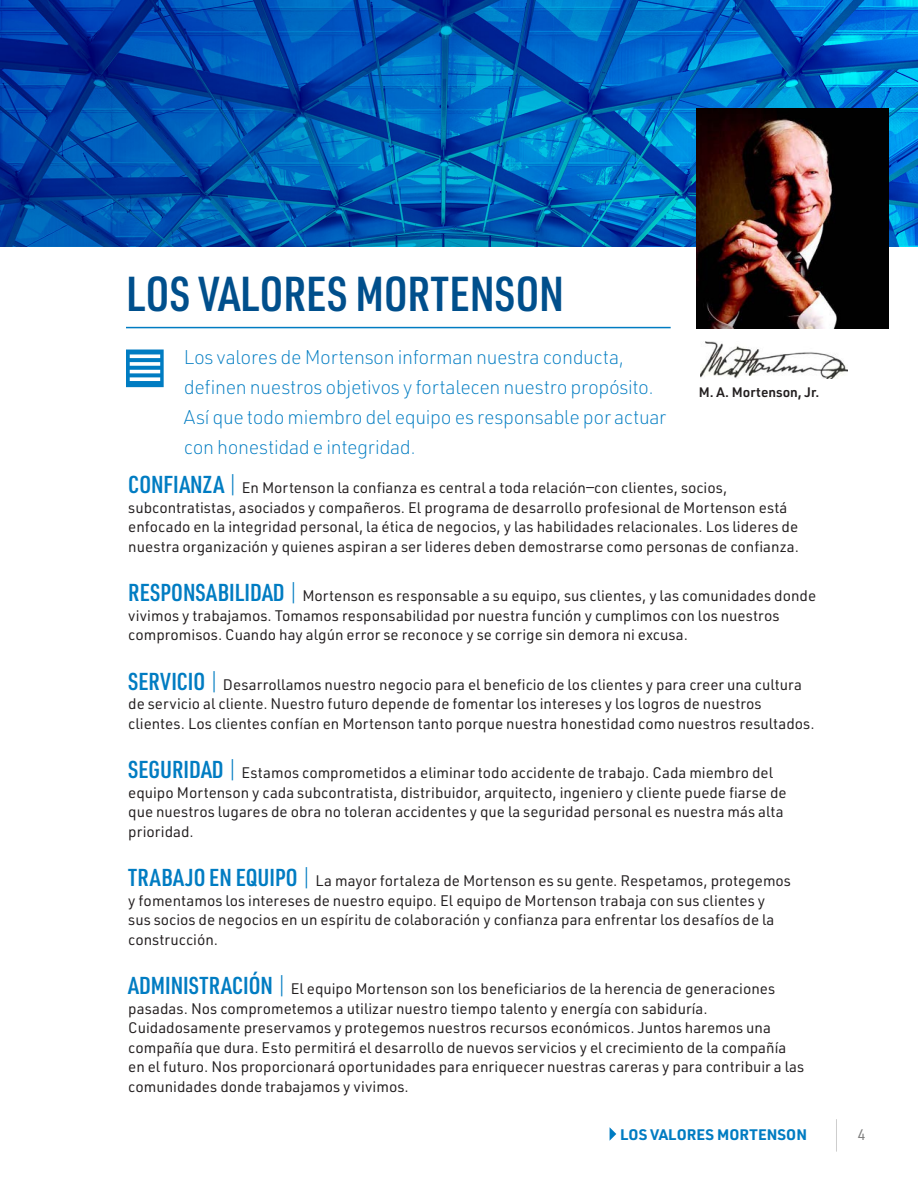
<style>
.page{position:relative;width:918px;height:1188px;background:#fff}
.page>*{position:absolute;margin:0;border:0;box-sizing:border-box;transform-origin:0 0}
.t1{font:600 48px "URWDIN Cond";letter-spacing:.005em;color:#004f8c}
.t2{font:100 36.6px "URWDIN";color:#808080;scale:.41 1}
.t3{font:200 19.5px/30px "URWDIN";letter-spacing:-.02em;color:#007cc2}
.t4{font:15px/19.5px "URWDIN";color:#231f20}
.t5{font:700 15px "URWDIN";letter-spacing:.005em;color:#007cc2}
.t6{font:15px "URWDIN";color:#808080}
.Body_Copy_10_13{font:600 13.5px "URWDIN";color:#231f20}
.s1{font-family:"URWDIN Cond";font-weight:600;font-size:24px;color:#007cc2}
.s2{font-family:"URWDIN Cond";font-weight:300;font-size:24px;color:#007cc2}
</style>
<div class="page">
<img style="left:0;top:0;width:918px;height:246px">
<hr style="left:126px;top:327px;width:545px;height:1px;background:#007cc2">
<img style="left:697px;top:108px;width:191px;height:220px">
<img style="left:700px;top:341px;width:148px;height:38px">
<svg style="left:126px;top:350px;width:38px;height:37px"></svg>
<svg style="left:610px;top:1127px;width:6px;height:14px"></svg>
<p class="t1" style="left:126px;top:262px;width:440px">LOS VALORES MORTENSON</p>
<p class="t3" style="left:184px;top:342px;width:484px">Los valores de Mortenson informan nuestra conducta, definen nuestros objetivos y fortalecen nuestro propósito.<br>Así que todo miembro del equipo es responsable por actuar con honestidad e integridad.</p>
<p class="Body_Copy_10_13" style="left:699px;top:383px;width:122px">M. A. Mortenson, Jr.</p>
<p class="t4" style="left:128px;top:478px;width:672px"><span class="s1">CONFIANZA</span> <span class="s2">|</span> En Mortenson la confianza es central a toda relación—con clientes, socios, subcontratistas, asociados y compañeros. El programa de desarrollo profesional de Mortenson está enfocado en la integridad personal, la ética de negocios, y las habilidades relacionales. Los lideres de nuestra organización y quienes aspiran a ser lideres deben demostrarse como personas de confianza.</p>
<p class="t4" style="left:128px;top:586px;width:689px"><span class="s1">RESPONSABILIDAD</span> <span class="s2">|</span> Mortenson es responsable a su equipo, sus clientes, y las comunidades donde vivimos y trabajamos. Tomamos responsabilidad por nuestra función y cumplimos con los nuestros compromisos. Cuando hay algún error se reconoce y se corrige sin demora ni excusa.</p>
<p class="t4" style="left:128px;top:674px;width:688px"><span class="s1">SERVICIO</span> <span class="s2">|</span> Desarrollamos nuestro negocio para el beneficio de los clientes y para creer una cultura de servicio al cliente. Nuestro futuro depende de fomentar los intereses y los logros de nuestros clientes. Los clientes confían en Mortenson tanto porque nuestra honestidad como nuestros resultados.</p>
<p class="t4" style="left:128px;top:763px;width:660px"><span class="s1">SEGURIDAD</span> <span class="s2">|</span> Estamos comprometidos a eliminar todo accidente de trabajo. Cada miembro del equipo Mortenson y cada subcontratista, distribuidor, arquitecto, ingeniero y cliente puede fiarse de que nuestros lugares de obra no toleran accidentes y que la seguridad personal es nuestra más alta prioridad.</p>
<p class="t4" style="left:128px;top:871px;width:664px"><span class="s1">TRABAJO EN EQUIPO</span> <span class="s2">|</span> La mayor fortaleza de Mortenson es su gente. Respetamos, protegemos y fomentamos los intereses de nuestro equipo. El equipo de Mortenson trabaja con sus clientes y sus socios de negocios en un espíritu de colaboración y confianza para enfrentar los desafíos de la construcción.</p>
<p class="t4" style="left:128px;top:979px;width:678px"><span class="s1">ADMINISTRACIÓN</span> <span class="s2">|</span> El equipo Mortenson son los beneficiarios de la herencia de generaciones pasadas. Nos comprometemos a utilizar nuestro tiempo talento y energía con sabiduría.<br>Cuidadosamente preservamos y protegemos nuestros recursos económicos. Juntos haremos una compañía que dura. Esto permitirá el desarrollo de nuevos servicios y el crecimiento de la compañía en el futuro. Nos proporcionará oportunidades para enriquecer nuestras careras y para contribuir a las comunidades donde trabajamos y vivimos.</p>
<p class="t5" style="left:620px;top:1124px;width:188px">LOS VALORES MORTENSON</p>
<p class="t2" style="left:833px;top:1112px;width:21px">|</p>
<p class="t6" style="left:857px;top:1125px;width:10px">4</p>
</div>
